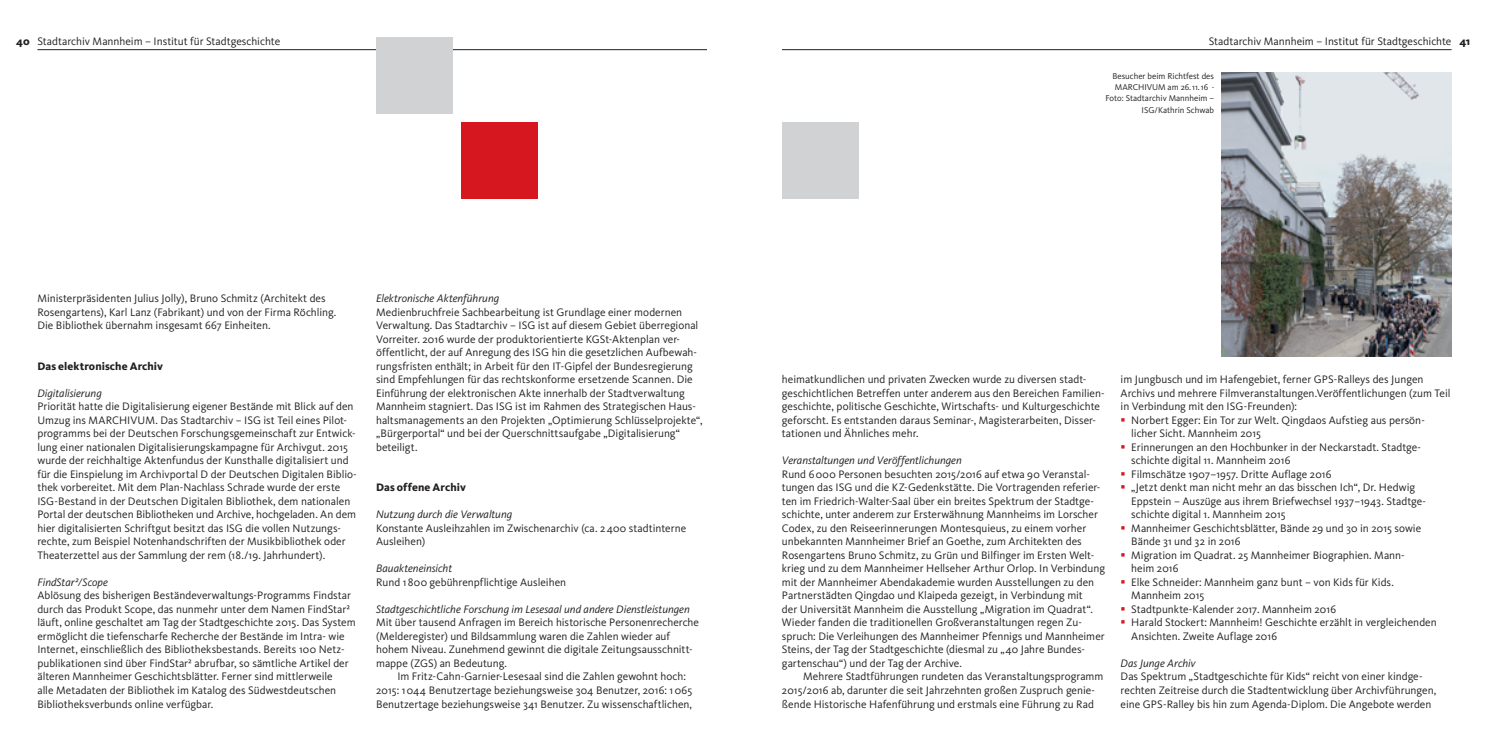
<style>
.page{position:relative;width:1489px;height:745px;background:#fff}
.page>*{position:absolute;margin:0;border:0;box-sizing:border-box;transform-origin:0 0}
.t1{font:11.25px/13.5px "Kievit OT";color:#231f20}
.t2{font:italic 11.25px "Kievit OT";color:#231f20}
.t3{font:800 11.25px "Kievit OT";letter-spacing:.005em;color:#231f20}
.t4{font:8.75px/11.2px "Kievit OT";color:#231f20;text-align:right}
.s1{font-weight:800}
.s2{color:#d7171f}
</style>
<div class="page">
<hr style="left:37px;top:49px;width:670px;height:1px;background:#231f20">
<hr style="left:782px;top:49px;width:669px;height:1px;background:#231f20">
<div style="left:782px;top:122px;width:76px;height:77px;background:#d1d2d4"></div>
<div style="left:461px;top:122px;width:76px;height:77px;background:#d7171f"></div>
<div style="left:376px;top:37px;width:77px;height:77px;background:#d1d2d4"></div>
<img style="left:1221px;top:72px;width:230px;height:284px">
<p class="t3" style="left:16px;top:35px;width:15px">40</p>
<p class="t1" style="left:1208px;top:35px;width:263px">Stadtarchiv Mannheim – Institut für Stadtgeschichte <span class="s1">41</span></p>
<p class="t1" style="left:37px;top:35px;width:244px">Stadtarchiv Mannheim – Institut für Stadtgeschichte</p>
<p class="t1" style="left:37px;top:291px;width:299px">Ministerpräsidenten Julius Jolly), Bruno Schmitz (Architekt des<br>Rosengartens), Karl Lanz (Fabrikant) und von der Firma Röchling.<br>Die Bibliothek übernahm insgesamt 667 Einheiten.</p>
<p class="t3" style="left:37px;top:359px;width:127px">Das elektronische Archiv</p>
<p class="t2" style="left:37px;top:386px;width:66px">Digitalisierung</p>
<p class="t1" style="left:37px;top:399px;width:321px">Priorität hatte die Digitalisierung eigener Bestände mit Blick auf den Umzug ins MARCHIVUM. Das Stadtarchiv – ISG ist Teil eines Pilot&shy;programms bei der Deutschen Forschungsgemeinschaft zur Entwick&shy;lung einer nationalen Digitalisierungskampagne für Archivgut. 2015 wurde der reichhaltige Aktenfundus der Kunsthalle digitalisiert und für die Einspielung im Archivportal D der Deutschen Digitalen Biblio&shy;thek vorbereitet. Mit dem Plan-Nachlass Schrade wurde der erste ISG-Bestand in der Deutschen Digitalen Bibliothek, dem nationalen Portal der deutschen Bibliotheken und Archive, hochgeladen. An dem hier digitalisierten Schriftgut besitzt das ISG die vollen Nutzungs&shy;rechte, zum Beispiel Notenhandschriften der Musikbibliothek oder Theaterzettel aus der Sammlung der rem (18./19. Jahrhundert).</p>
<p class="t2" style="left:37px;top:575px;width:72px">FindStar²/Scope</p>
<p class="t1" style="left:37px;top:588px;width:320px">Ablösung des bisherigen Beständeverwaltungs-Programms Findstar durch das Produkt Scope, das nunmehr unter dem Namen FindStar² läuft, online geschaltet am Tag der Stadtgeschichte 2015. Das System ermöglicht die tiefenscharfe Recherche der Bestände im Intra- wie Internet, einschließlich des Bibliotheksbestands. Bereits 100 Netz&shy;publikationen sind über FindStar² abrufbar, so sämtliche Artikel der älteren Mannheimer Geschichtsblätter. Ferner sind mittlerweile<br>alle Metadaten der Bibliothek im Katalog des Südwestdeutschen Bibliotheksverbunds online verfügbar.</p>
<p class="t2" style="left:376px;top:291px;width:124px">Elektronische Aktenführung</p>
<p class="t1" style="left:376px;top:305px;width:328px">Medienbruchfreie Sachbearbeitung ist Grundlage einer modernen Verwaltung. Das Stadtarchiv – ISG ist auf diesem Gebiet überregional Vorreiter. 2016 wurde der produktorientierte KGSt-Aktenplan ver&shy;öffentlicht, der auf Anregung des ISG hin die gesetzlichen Aufbewah&shy;rungsfristen enthält; in Arbeit für den IT-Gipfel der Bundesregierung sind Empfehlungen für das rechtskonforme ersetzende Scannen. Die Einführung der elektronischen Akte innerhalb der Stadtverwaltung Mannheim stagniert. Das ISG ist im Rahmen des Strategischen Haus&shy;haltsmanagements an den Projekten „Optimierung Schlüsselprojekte“, „Bürgerportal“ und bei der Querschnittsaufgabe „Digitalisierung“ beteiligt.</p>
<p class="t3" style="left:376px;top:480px;width:91px">Das offene Archiv</p>
<p class="t2" style="left:376px;top:507px;width:137px">Nutzung durch die Verwaltung</p>
<p class="t1" style="left:376px;top:521px;width:311px">Konstante Ausleihzahlen im Zwischenarchiv (ca. 2400 stadtinterne<br>Ausleihen)</p>
<p class="t2" style="left:376px;top:561px;width:77px">Bauakteneinsicht</p>
<p class="t1" style="left:376px;top:575px;width:191px">Rund 1800 gebührenpflichtige Ausleihen</p>
<p class="t2" style="left:376px;top:602px;width:315px">Stadtgeschichtliche Forschung im Lesesaal und andere Dienstleistungen</p>
<p class="t1" style="left:376px;top:615px;width:324px">Mit über tausend Anfragen im Bereich historische Personenrecherche (Melderegister) und Bildsammlung waren die Zahlen wieder auf hohem Niveau. Zunehmend gewinnt die digitale Zeitungsausschnitt&shy;mappe (ZGS) an Bedeutung.</p>
<p class="t1" style="left:376px;top:669px;width:317px;text-indent:21px">Im Fritz-Cahn-Garnier-Lesesaal sind die Zahlen gewohnt hoch:<br>2015: 1044 Benutzertage beziehungsweise 304 Benutzer, 2016: 1065<br>Benutzertage beziehungsweise 341 Benutzer. Zu wissenschaftlichen,</p>
<p class="t4" style="left:1105px;top:70px;width:110px">Besucher beim Richtfest des<br>MARCHIVUM am 26. 11. 16 ·<br>Foto: Stadtarchiv Mannheim –<br>ISG/Kathrin Schwab</p>
<p class="t1" style="left:782px;top:372px;width:323px">heimatkundlichen und privaten Zwecken wurde zu diversen stadt&shy;geschichtlichen Betreffen unter anderem aus den Bereichen Familien&shy;geschichte, politische Geschichte, Wirtschafts- und Kulturgeschichte geforscht. Es entstanden daraus Seminar-, Magisterarbeiten, Disser&shy;tationen und Ähnliches mehr.</p>
<p class="t2" style="left:782px;top:453px;width:181px">Veranstaltungen und Veröffentlichungen</p>
<p class="t1" style="left:782px;top:467px;width:324px">Rund 6000 Personen besuchten 2015/2016 auf etwa 90 Veranstal&shy;tungen das ISG und die KZ-Gedenkstätte. Die Vortragenden referier&shy;ten im Friedrich-Walter-Saal über ein breites Spektrum der Stadtge&shy;schichte, unter anderem zur Ersterwähnung Mannheims im Lorscher Codex, zu den Reiseerinnerungen Montesquieus, zu einem vorher unbekannten Mannheimer Brief an Goethe, zum Architekten des Rosengartens Bruno Schmitz, zu Grün und Bilfinger im Ersten Welt&shy;krieg und zu dem Mannheimer Hellseher Arthur Orlop. In Verbindung mit der Mannheimer Abendakademie wurden Ausstellungen zu den Partnerstädten Qingdao und Klaipeda gezeigt, in Verbindung mit<br>der Universität Mannheim die Ausstellung „Migration im Quadrat“.<br>Wieder fanden die traditionellen Großveranstaltungen regen Zu&shy;spruch: Die Verleihungen des Mannheimer Pfennigs und Mannheimer Steins, der Tag der Stadtgeschichte (diesmal zu „40 Jahre Bundes&shy;gartenschau“) und der Tag der Archive.</p>
<p class="t1" style="left:782px;top:669px;width:323px;text-indent:21px">Mehrere Stadtführungen rundeten das Veranstaltungsprogramm<br>2015/2016 ab, darunter die seit Jahrzehnten großen Zuspruch genie&shy;ßende Historische Hafenführung und erstmals eine Führung zu Rad</p>
<p class="t1" style="left:1120px;top:372px;width:331px">im Jungbusch und im Hafengebiet, ferner GPS-Ralleys des Jungen<br>Archivs und mehrere Filmveranstaltungen.Veröffentlichungen (zum Teil in Verbindung mit den ISG-Freunden):</p>
<p class="t1" style="left:1131px;top:413px;width:295px;text-indent:-11px"><span class="s2">▪</span> Norbert Egger: Ein Tor zur Welt. Qingdaos Aufstieg aus persön&shy;licher Sicht. Mannheim 2015</p>
<p class="t1" style="left:1131px;top:440px;width:291px;text-indent:-11px"><span class="s2">▪</span> Erinnerungen an den Hochbunker in der Neckarstadt. Stadtge&shy;schichte digital 11. Mannheim 2016</p>
<p class="t1" style="left:1120px;top:467px;width:212px"><span class="s2">▪</span> Filmschätze 1907–1957. Dritte Auflage 2016</p>
<p class="t1" style="left:1131px;top:480px;width:296px;text-indent:-11px"><span class="s2">▪</span> „Jetzt denkt man nicht mehr an das bisschen Ich“, Dr. Hedwig<br>Eppstein – Auszüge aus ihrem Briefwechsel 1937–1943. Stadtge&shy;schichte digital 1. Mannheim 2015</p>
<p class="t1" style="left:1131px;top:521px;width:291px;text-indent:-11px"><span class="s2">▪</span> Mannheimer Geschichtsblätter, Bände 29 und 30 in 2015 sowie<br>Bände 31 und 32 in 2016</p>
<p class="t1" style="left:1131px;top:548px;width:275px;text-indent:-11px"><span class="s2">▪</span> Migration im Quadrat. 25 Mannheimer Biographien. Mann&shy;heim 2016</p>
<p class="t1" style="left:1131px;top:575px;width:263px;text-indent:-11px"><span class="s2">▪</span> Elke Schneider: Mannheim ganz bunt – von Kids für Kids.<br>Mannheim 2015</p>
<p class="t1" style="left:1120px;top:602px;width:217px"><span class="s2">▪</span> Stadtpunkte-Kalender 2017. Mannheim 2016</p>
<p class="t1" style="left:1131px;top:615px;width:307px;text-indent:-11px"><span class="s2">▪</span> Harald Stockert: Mannheim! Geschichte erzählt in vergleichenden<br>Ansichten. Zweite Auflage 2016</p>
<p class="t2" style="left:1120px;top:656px;width:76px">Das Junge Archiv</p>
<p class="t1" style="left:1120px;top:669px;width:317px">Das Spektrum „Stadtgeschichte für Kids“ reicht von einer kindge&shy;rechten Zeitreise durch die Stadtentwicklung über Archivführungen, eine GPS-Ralley bis hin zum Agenda-Diplom. Die Angebote werden</p>
</div>
